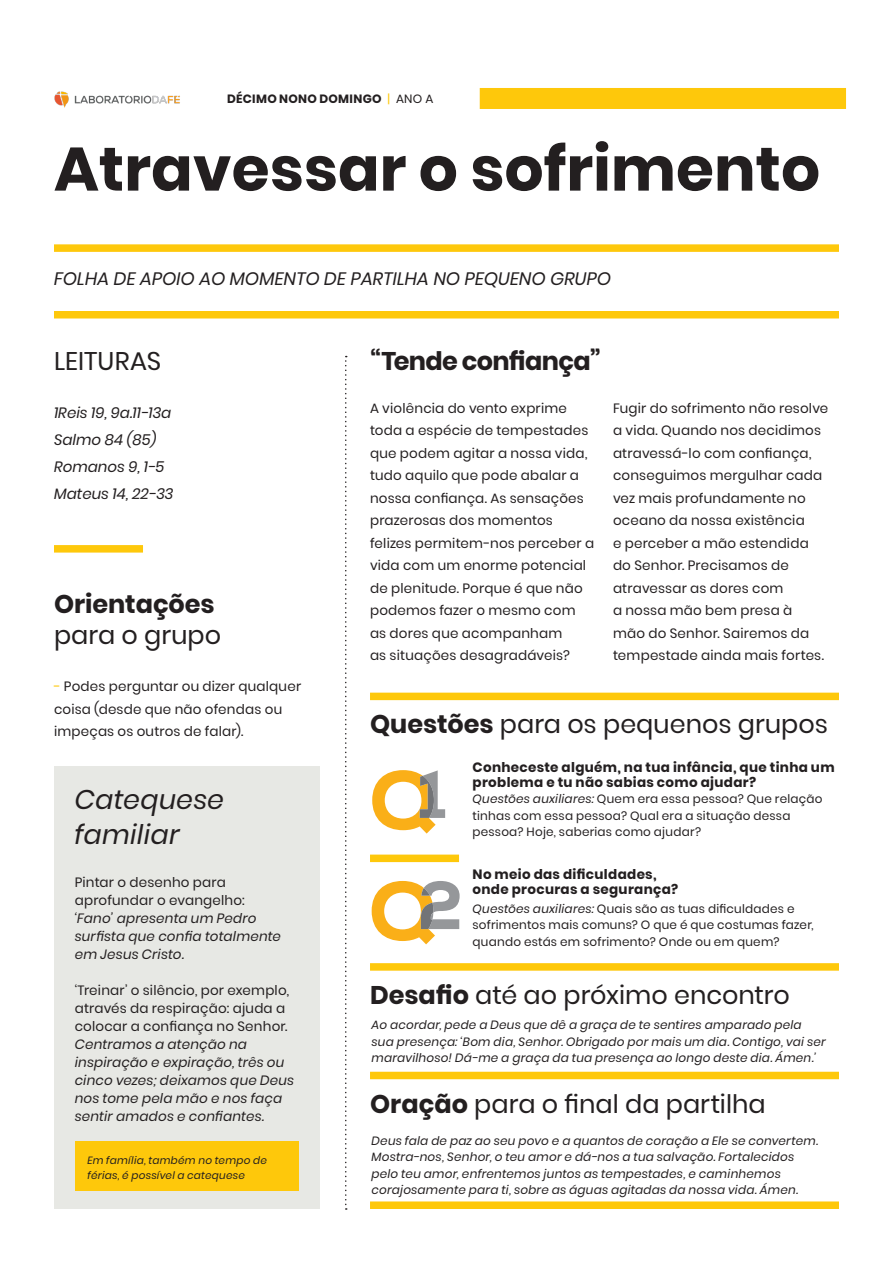
<style>
.page{position:relative;width:893px;height:1263px;background:#fff}
.page>*{position:absolute;margin:0;border:0;box-sizing:border-box;transform-origin:0 0}
._41_Header_black_Tit{font:700 61.5px "Poppins";color:#231f20}
._14_Small_Title_blac{font:italic 27px "Poppins";letter-spacing:.01em;color:#231f20}
._25_Slogan_black_Tit{font:25.5px "Poppins";color:#231f20}
._25_Slogan_black_Tit-2{font:700 25.5px/30.6px "Poppins";letter-spacing:-.015em;color:#231f20}
._12_Subheader_black{font:italic 18px "Poppins";color:#231f20}
.t1{font:italic 15px "Poppins";color:#231f20}
._8_Content_black_Sou{font:13.5px/22.5px "Poppins";letter-spacing:.015em;color:#231f20}
._8_Content_black_Sou-2{font:italic 13.5px/18px "Poppins";letter-spacing:.015em;color:#231f20}
._14_Small_Title_blac-2{font:700 13.5px/15px "Poppins";letter-spacing:.025em;color:#231f20}
._8_Content_black_Sou-3{font:italic 12px/16.5px "Poppins";letter-spacing:.02em;color:#231f20}
._8_Content_black_Sou-4{font:12px/16.5px "Poppins";letter-spacing:.02em;color:#231f20}
._8_Content_black_Sou-5{font:700 12px "Poppins";letter-spacing:.025em;color:#231f20}
._6_Content_black_Sou{font:italic 10.5px/15px "Poppins";letter-spacing:.025em;color:#231f20}
.s1{font-weight:400;color:#fec80b}
.s2{font-weight:400}
.s3{color:#fec80b}
.s4{font-style:normal}
.s5{font-weight:700}
.s6{font-style:italic}
</style>
<div class="page">
<div style="left:370px;top:963px;width:469px;height:8px;background:#fec80b"></div>
<div style="left:54px;top:767px;width:265px;height:442px;background:#e7e8e4"></div>
<div style="left:75px;top:1141px;width:223px;height:49px;background:#fec80b"></div>
<svg style="left:345px;top:356px;width:2px;height:854px"></svg>
<div style="left:480px;top:88px;width:366px;height:21px;background:#fec80b"></div>
<div style="left:54px;top:244px;width:785px;height:8px;background:#fec80b"></div>
<div style="left:54px;top:311px;width:785px;height:7px;background:#fec80b"></div>
<div style="left:370px;top:693px;width:469px;height:7px;background:#fec80b"></div>
<div style="left:370px;top:854px;width:89px;height:8px;background:#fec80b"></div>
<div style="left:54px;top:545px;width:89px;height:8px;background:#fec80b"></div>
<div style="left:370px;top:1201px;width:469px;height:8px;background:#fec80b"></div>
<img style="left:54px;top:91px;width:126px;height:17px">
<svg style="left:372px;top:770px;width:73px;height:63px"></svg>
<svg style="left:372px;top:881px;width:88px;height:63px"></svg>
<div style="left:370px;top:1072px;width:469px;height:7px;background:#fec80b"></div>
<p class="_8_Content_black_Sou-5" style="left:227px;top:92px;width:208px">DÉCIMO NONO DOMINGO <span class="s1">|</span> <span class="s2">ANO A</span></p>
<p class="_41_Header_black_Tit" style="left:54px;top:133px;width:768px">Atravessar o sofrimento</p>
<p class="_12_Subheader_black" style="left:54px;top:268px;width:559px">FOLHA DE APOIO AO MOMENTO DE PARTILHA NO PEQUENO GRUPO</p>
<p class="_25_Slogan_black_Tit" style="left:54px;top:346px;width:109px">LEITURAS</p>
<p class="_25_Slogan_black_Tit-2" style="left:370px;top:346px;width:232px">“Tende confiança”</p>
<p class="t1" style="left:54px;top:404px;width:119px">1Reis 19, 9a.11-13a</p>
<p class="t1" style="left:54px;top:431px;width:104px">Salmo 84 (85)</p>
<p class="t1" style="left:54px;top:458px;width:112px">Romanos 9, 1-5</p>
<p class="t1" style="left:54px;top:485px;width:121px">Mateus 14, 22-33</p>
<p class="_25_Slogan_black_Tit-2" style="left:54px;top:589px;width:169px">Orientações <span class="s2">para o grupo</span></p>
<p class="_8_Content_black_Sou" style="left:54px;top:675px;width:249px"><span class="s3">-</span> Podes perguntar ou dizer qualquer coisa (desde que não ofendas ou impeças os outros de falar).</p>
<p class="_14_Small_Title_blac" style="left:75px;top:783px;width:151px">Catequese</p>
<p class="_14_Small_Title_blac" style="left:75px;top:819px;width:106px">familiar</p>
<p class="_8_Content_black_Sou" style="left:75px;top:873px;width:172px;line-height:18px">Pintar o desenho para aprofundar o evangelho:</p>
<p class="_8_Content_black_Sou-2" style="left:75px;top:909px;width:208px">‘Fano’ apresenta um Pedro surfista que confia totalmente em Jesus Cristo.</p>
<p class="_8_Content_black_Sou-2" style="left:75px;top:981px;width:221px"><span class="s4">‘Treinar’ o silêncio, por exemplo, através da respiração: ajuda a colocar a confiança no Senhor.<br></span>Centramos a atenção na inspiração e expiração, três ou cinco vezes; deixamos que Deus nos tome pela mão e nos faça sentir amados e confiantes.</p>
<p class="_6_Content_black_Sou" style="left:87px;top:1152px;width:181px">Em família, também no tempo de férias, é possível a catequese</p>
<p class="_8_Content_black_Sou" style="left:370px;top:397px;width:226px">A violência do vento exprime toda a espécie de tempestades que podem agitar a nossa vida, tudo aquilo que pode abalar a nossa confiança. As sensações prazerosas dos momentos felizes permitem-nos perceber a vida com um enorme potencial de plenitude. Porque é que não podemos fazer o mesmo com as dores que acompanham<br>as situações desagradáveis?</p>
<p class="_8_Content_black_Sou" style="left:613px;top:397px;width:217px">Fugir do sofrimento não resolve a vida. Quando nos decidimos atravessá-lo com confiança, conseguimos mergulhar cada vez mais profundamente no oceano da nossa existência<br>e perceber a mão estendida do Senhor. Precisamos de atravessar as dores com<br>a nossa mão bem presa à<br>mão do Senhor. Sairemos da tempestade ainda mais fortes.</p>
<p class="_25_Slogan_black_Tit" style="left:370px;top:710px;width:459px"><span class="s5">Questões</span> para os pequenos grupos</p>
<p class="_14_Small_Title_blac-2" style="left:472px;top:759px;width:364px">Conheceste alguém, na tua infância, que tinha um problema e tu não sabias como ajudar?</p>
<p class="_8_Content_black_Sou-4" style="left:472px;top:791px;width:351px"><span class="s6">Questões auxiliares:</span> Quem era essa pessoa? Que relação tinhas com essa pessoa? Qual era a situação dessa pessoa? Hoje, saberias como ajudar?</p>
<p class="_14_Small_Title_blac-2" style="left:472px;top:867px;width:207px">No meio das dificuldades, onde procuras a segurança?</p>
<p class="_8_Content_black_Sou-4" style="left:472px;top:900px;width:343px"><span class="s6">Questões auxiliares:</span> Quais são as tuas dificuldades e sofrimentos mais comuns? O que é que costumas fazer, quando estás em sofrimento? Onde ou em quem?</p>
<p class="_25_Slogan_black_Tit" style="left:370px;top:980px;width:421px"><span class="s5">Desafio</span> até ao próximo encontro</p>
<p class="_8_Content_black_Sou-3" style="left:371px;top:1017px;width:456px">Ao acordar, pede a Deus que dê a graça de te sentires amparado pela sua presença: ‘Bom dia, Senhor. Obrigado por mais um dia. Contigo, vai ser maravilhoso! Dá-me a graça da tua presença ao longo deste dia. Ámen.’</p>
<p class="_25_Slogan_black_Tit" style="left:370px;top:1089px;width:397px"><span class="s5">Oração</span> para o final da partilha</p>
<p class="_8_Content_black_Sou-3" style="left:371px;top:1132px;width:448px">Deus fala de paz ao seu povo e a quantos de coração a Ele se convertem.<br>Mostra-nos, Senhor, o teu amor e dá-nos a tua salvação. Fortalecidos pelo teu amor, enfrentemos juntos as tempestades, e caminhemos corajosamente para ti, sobre as águas agitadas da nossa vida. Ámen.</p>
</div>
